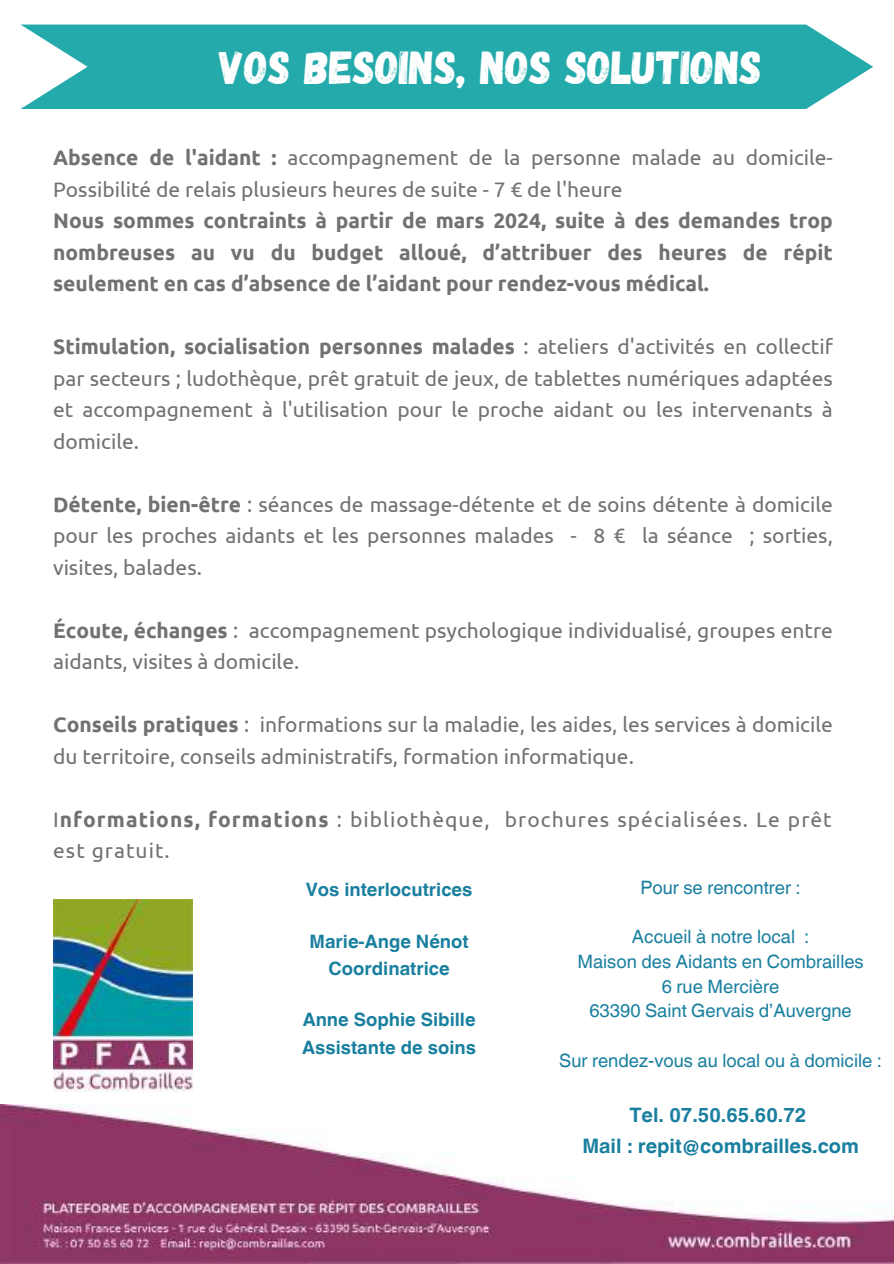
<style>
.page{position:relative;width:894px;height:1264px;background:#fff}
.page>*{position:absolute;margin:0;border:0;box-sizing:border-box;transform-origin:0 0}
.t1{font:46.2px "Gagalin";color:#fff}
.t2{font:21px/31.5px "Ubuntu";color:#717171}
.t3{font:700 21px/31.5px "Ubuntu";color:#717171;text-align:justify}
.t4{font:21px/31.5px "Ubuntu";letter-spacing:.05em;color:#717171}
.t5{font:700 19.95px/30.3px "Helvetica World";color:#197f9f;text-align:center}
.t6{font:18.45px/24.8px "Helvetica World";color:#197f9f;text-align:center}
.t7{font:700 18.45px/27px "Helvetica World";color:#197f9f;text-align:center}
.s1{font-weight:700}
</style>
<div class="page">
<img style="left:1px;top:1104px;width:892px;height:159px">
<img style="left:53px;top:899px;width:140px;height:192px">
<svg style="left:20px;top:25px;width:852px;height:84px;background:#36b0b1"></svg>
<h1 class="t1" style="left:219px;top:37px;width:544px">VOS BESOINS, NOS SOLUTIONS</h1>
<p class="t2" style="left:53px;top:141px;width:781px"><span class="s1">Absence de l'aidant :</span> accompagnement de la personne malade au domicile-<br>Possibilité de relais plusieurs heures de suite - 7 € de l'heure</p>
<p class="t3" style="left:53px;top:204px;width:781px">Nous sommes contraints à partir de mars 2024, suite à des demandes trop nombreuses au vu du budget alloué, d’attribuer des heures de répit seulement en cas d’absence de l’aidant pour rendez-vous médical.</p>
<p class="t2" style="left:53px;top:330px;width:781px;text-align:justify"><span class="s1">Stimulation, socialisation personnes malades</span> : ateliers d'activités en collectif par secteurs ; ludothèque, prêt gratuit de jeux, de tablettes numériques adaptées et accompagnement à l'utilisation pour le proche aidant ou les intervenants à domicile.</p>
<p class="t2" style="left:53px;top:488px;width:781px;text-align:justify"><span class="s1">Détente, bien-être</span> : séances de massage-détente et de soins détente à domicile pour les proches aidants et les personnes malades - 8 € la séance ; sorties, visites, balades.</p>
<p class="t2" style="left:53px;top:614px;width:781px"><span class="s1">Écoute, échanges</span> : accompagnement psychologique individualisé, groupes entre aidants, visites à domicile.</p>
<p class="t2" style="left:53px;top:708px;width:781px"><span class="s1">Conseils pratiques</span> : informations sur la maladie, les aides, les services à domicile du territoire, conseils administratifs, formation informatique.</p>
<p class="t4" style="left:53px;top:803px;width:779px">I<span class="s1">nformations, formations</span> : bibliothèque, brochures spécialisées. Le prêt est gratuit.</p>
<p class="t6" style="left:640px;top:874px;width:161px">Pour se rencontrer :</p>
<p class="t6" style="left:577px;top:924px;width:288px">Accueil à notre local :<br>Maison des Aidants en Combrailles<br>6 rue Mercière<br>63390 Saint Gervais d’Auvergne</p>
<p class="t6" style="left:559px;top:1048px;width:324px">Sur rendez-vous au local ou à domicile :</p>
<p class="t7" style="left:306px;top:874px;width:168px">Vos interlocutrices</p>
<p class="t7" style="left:309px;top:925px;width:160px">Marie-Ange Nénot<br>Coordinatrice</p>
<p class="t7" style="left:302px;top:1004px;width:175px;text-align:left">Anne Sophie Sibille<br>Assistante de soins</p>
<p class="t5" style="left:582px;top:1097px;width:278px">Tel. 07.50.65.60.72<br>Mail : repit@combrailles.com</p>
</div>
